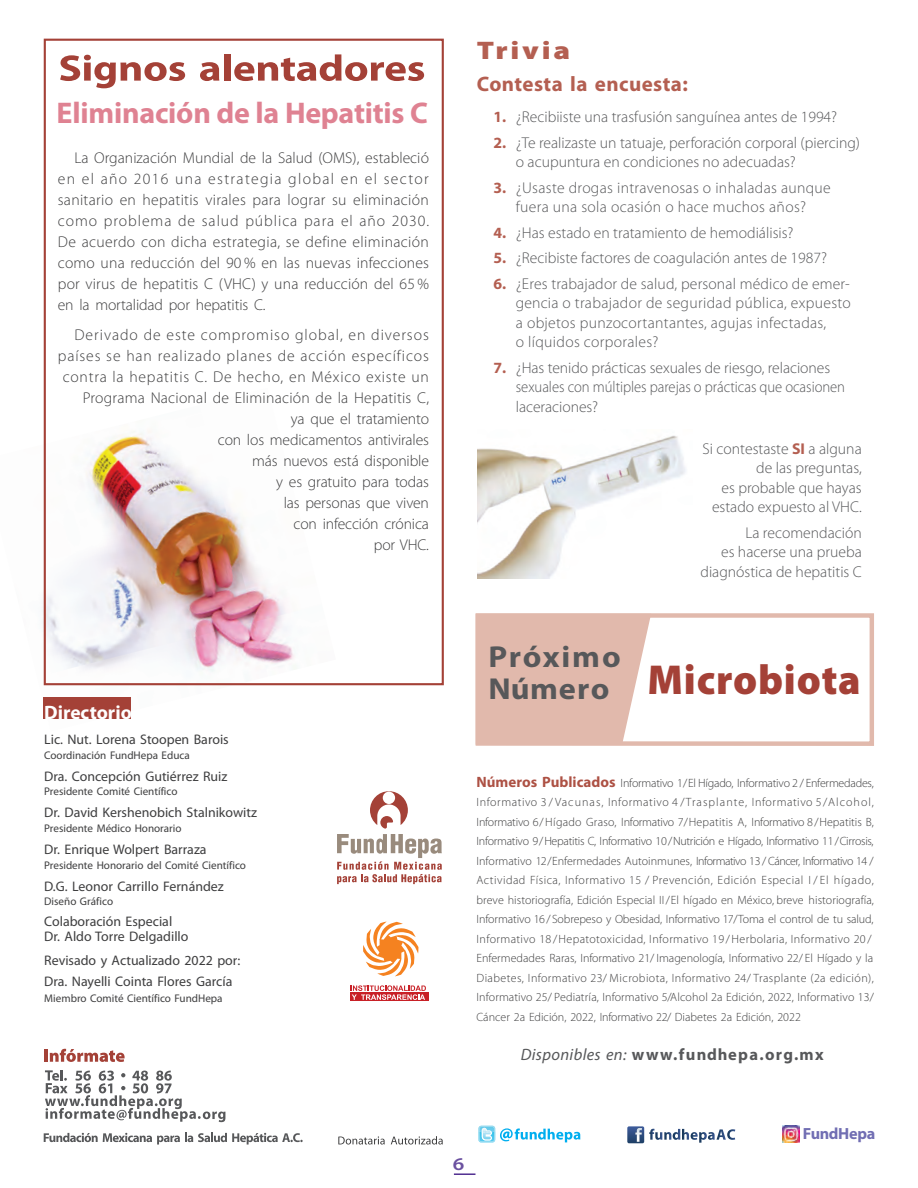
<style>
.page{position:relative;width:918px;height:1188px;background:#fff}
.page>*{position:absolute;margin:0;border:0;box-sizing:border-box;transform-origin:0 0}
.t1{font:900 42px "Myriad Pro";letter-spacing:.02em;color:#a44137}
.t2{font:700 30.45px "Myriad Pro";letter-spacing:.055em;color:#57585a;scale:1.07 1}
.t3{font:700 30px "Myriad Pro";letter-spacing:-.01em;color:#df8292}
.t4{font:900 25.5px "Myriad Pro";letter-spacing:.09em;color:#b45f51;scale:1.2 1}
.t5{font:700 21px "Myriad Pro";letter-spacing:.02em;color:#b45f51}
.t6{font:700 19.5px "Myriad Pro";color:#fff}
.t7{font:600 18px "Myriad Pro";color:#6b51a0;scale:1.2 1}
.t8{font:700 16.5px "Myriad Pro";letter-spacing:.08em;color:#57585a}
.t9{font:700 16.2px "Myriad Pro";letter-spacing:-.02em;color:#716eb3}
.t10{font:300 15.6px/21px "Myriad Pro";letter-spacing:.01em;color:#3e3e3f;text-align:justify}
.t11{font:300 15.6px/19.5px "Myriad Pro";color:#57585a}
.t12{font:300 15.6px/19.5px "Myriad Pro";letter-spacing:.02em;color:#57585a;text-align:center}
.t13{font:13.95px/15px "Myriad Pro";color:#3e3e3f}
.t14{font:300 12px/19.5px "Myriad Pro";color:#3e3e3f}
.t15{font:11.1px "Myriad Pro";color:#3e3e3f}
.s1{font-weight:700;color:#b45f51}
.s2{font-weight:700;font-size:15px;color:#ad5144}
.s3{font-weight:400;font-style:italic}
</style>
<div class="page">
<img style="left:43px;top:388px;width:293px;height:331px">
<img style="left:477px;top:435px;width:209px;height:143px">
<hr style="left:454px;top:1173px;width:21px;height:2px;background:#512f91">
<div style="left:44px;top:39px;width:400px;height:646px;border:2px solid #a44137"></div>
<svg style="left:337px;top:791px;width:105px;height:93px"></svg>
<div style="left:44px;top:697px;width:87px;height:22px;background:#a44137"></div>
<div style="left:350px;top:993px;width:78px;height:8px;background:#c82026"></div>
<svg style="left:363px;top:922px;width:55px;height:54px"></svg>
<svg style="left:351px;top:985px;width:75px;height:15px"></svg>
<svg style="left:478px;top:1126px;width:102px;height:17px"></svg>
<svg style="left:627px;top:1126px;width:17px;height:17px"></svg>
<svg style="left:635px;top:1128px;width:7px;height:14px"></svg>
<svg style="left:649px;top:1129px;width:86px;height:14px"></svg>
<img style="left:782px;top:1125px;width:17px;height:17px">
<svg style="left:44px;top:1133px;width:259px;height:12px"></svg>
<svg style="left:45px;top:1049px;width:80px;height:13px"></svg>
<svg style="left:45px;top:1070px;width:181px;height:52px"></svg>
<svg style="left:338px;top:1136px;width:47px;height:9px"></svg>
<svg style="left:391px;top:1136px;width:52px;height:9px"></svg>
<svg style="left:475px;top:613px;width:399px;height:133px"></svg>
<svg style="left:60px;top:55px;width:125px;height:33px"></svg>
<svg style="left:200px;top:62px;width:19px;height:19px"></svg>
<div style="left:224px;top:54px;width:7px;height:27px;background:#a44137"></div>
<svg style="left:234px;top:54px;width:190px;height:27px"></svg>
<p class="t3" style="left:57px;top:93px;width:373px">Eliminación de la Hepatitis C</p>
<p class="t10" style="left:58px;top:147px;width:373px;text-indent:16px">La Organización Mundial de la Salud (OMS), estableció en el año 2016 una estrategia global en el sector sanitario en hepatitis virales para lograr su eliminación como problema de salud pública para el año 2030.<br>De acuerdo con dicha estrategia, se define eliminación como una reducción del 90 % en las nuevas infecciones por virus de hepatitis C (VHC) y una reducción del 65 % en la mortalidad por hepatitis C.</p>
<p class="t10" style="left:58px;top:324px;width:373px;text-align:right">Derivado de este compromiso global, en diversos países se han realizado planes de acción específicos contra la hepatitis C. De hecho, en México existe un Programa Nacional de Eliminación de la Hepatitis C,<br>ya que el tratamiento<br>con los medicamentos antivirales<br>más nuevos está disponible<br>y es gratuito para todas<br>las personas que viven<br>con infección crónica<br>por VHC.</p>
<p class="t4" style="left:477px;top:33px;width:79px">Trivia</p>
<p class="t5" style="left:477px;top:70px;width:212px">Contesta la encuesta:</p>
<p class="t11" style="left:493px;top:107px;width:345px"><span class="s1">1.</span> ¿Recibiiste una trasfusión sanguínea antes de 1994?</p>
<p class="t11" style="left:516px;top:133px;width:346px;text-indent:-22px"><span class="s1">2.</span> ¿Te realizaste un tatuaje, perforación corporal (piercing) o acupuntura en condiciones no adecuadas?</p>
<p class="t12" style="left:493px;top:178px;width:339px"><span class="s1">3.</span> ¿Usaste drogas intravenosas o inhaladas aunque fuera una sola ocasión o hace muchos años?</p>
<p class="t11" style="left:493px;top:223px;width:302px"><span class="s1">4.</span> ¿Has estado en tratamiento de hemodiálisis?</p>
<p class="t11" style="left:493px;top:248px;width:335px"><span class="s1">5.</span> ¿Recibiste factores de coagulación antes de 1987?</p>
<p class="t12" style="left:516px;top:274px;width:337px;text-align:left;text-indent:-22px"><span class="s1">6.</span> ¿Eres trabajador de salud, personal médico de emer&shy;gencia o trabajador de seguridad pública, expuesto a objetos punzocortantantes, agujas infectadas,<br>o líquidos corporales?</p>
<p class="t11" style="left:516px;top:358px;width:331px;text-indent:-22px"><span class="s1">7.</span> ¿Has tenido prácticas sexuales de riesgo, relaciones sexuales con múltiples parejas o prácticas que ocasionen laceraciones?</p>
<p class="t11" style="left:703px;top:439px;width:161px;text-align:right">Si contestaste <span class="s1">SI</span> a alguna de las preguntas,<br>es probable que hayas estado expuesto al VHC.</p>
<p class="t11" style="left:700px;top:523px;width:163px;text-align:right">La recomendación<br>es hacerse una prueba diagnóstica de hepatitis C</p>
<p class="t6" style="left:44px;top:700px;width:89px">Directorio</p>
<p class="t13" style="left:44px;top:732px;width:186px">Lic. Nut. Lorena Stoopen Barois</p>
<p class="t15" style="left:44px;top:748px;width:147px">Coordinación FundHepa Educa</p>
<p class="t13" style="left:44px;top:768px;width:185px">Dra. Concepción Gutiérrez Ruiz</p>
<p class="t15" style="left:44px;top:785px;width:135px">Presidente Comité Científico</p>
<p class="t13" style="left:44px;top:805px;width:214px">Dr. David Kershenobich Stalnikowitz</p>
<p class="t15" style="left:44px;top:821px;width:139px">Presidente Médico Honorario</p>
<p class="t13" style="left:44px;top:842px;width:164px">Dr. Enrique Wolpert Barraza</p>
<p class="t15" style="left:44px;top:858px;width:203px">Presidente Honorario del Comité Científico</p>
<p class="t13" style="left:44px;top:878px;width:181px">D.G. Leonor Carrillo Fernández</p>
<p class="t15" style="left:44px;top:895px;width:70px">Diseño Gráfico</p>
<p class="t13" style="left:44px;top:914px;width:146px">Colaboración Especial<br>Dr. Aldo Torre Delgadillo</p>
<p class="t13" style="left:44px;top:950px;width:198px;line-height:21px">Revisado y Actualizado 2022 por:<br>Dra. Nayelli Cointa Flores García</p>
<p class="t15" style="left:44px;top:992px;width:180px">Miembro Comité Científico FundHepa</p>
<p class="t2" style="left:488px;top:637px;width:125px">Próximo</p>
<p class="t1" style="left:488px;top:651px;width:374px"><sub>Número</sub> Microbiota</p>
<p class="t14" style="left:477px;top:773px;width:399px"><span class="s2">Números Publicados</span> Informativo 1/El Hígado, Informativo 2 / Enfermedades, Informativo 3 /Vacunas, Informativo 4 /Trasplante, Informativo 5/Alcohol, Informativo 6/Hígado Graso, Informativo 7/Hepatitis A, Informativo 8/Hepatitis B, Informativo 9/ Hepatitis C, Informativo 10/ Nutrición e Hígado, Informativo 11/ Cirrosis, Informativo 12/Enfermedades Autoinmunes, Informativo 13 / Cáncer, Informativo 14 / Actividad Física, Informativo 15 / Prevención, Edición Especial I / El hígado, breve historiografía, Edición Especial II/El hígado en México, breve historiografía, Informativo 16 / Sobrepeso y Obesidad, Informativo 17/Toma el control de tu salud, Informativo 18/ Hepatotoxicidad, Informativo 19/Herbolaria, Informativo 20 / Enfermedades Raras, Informativo 21/ Imagenología, Informativo 22/ El Hígado y la Diabetes, Informativo 23/ Microbiota, Informativo 24/ Trasplante (2a edición), Informativo 25/ Pediatría, Informativo 5/Alcohol 2a Edición, 2022, Informativo 13/ Cáncer 2a Edición, 2022, Informativo 22/ Diabetes 2a Edición, 2022</p>
<p class="t8" style="left:521px;top:1043px;width:304px"><span class="s3">Disponibles en:</span> www.fundhepa.org.mx</p>
<p class="t7" style="left:453px;top:1152px;width:11px">6</p>
<p class="t9" style="left:803px;top:1123px;width:74px">FundHepa</p>
</div>
